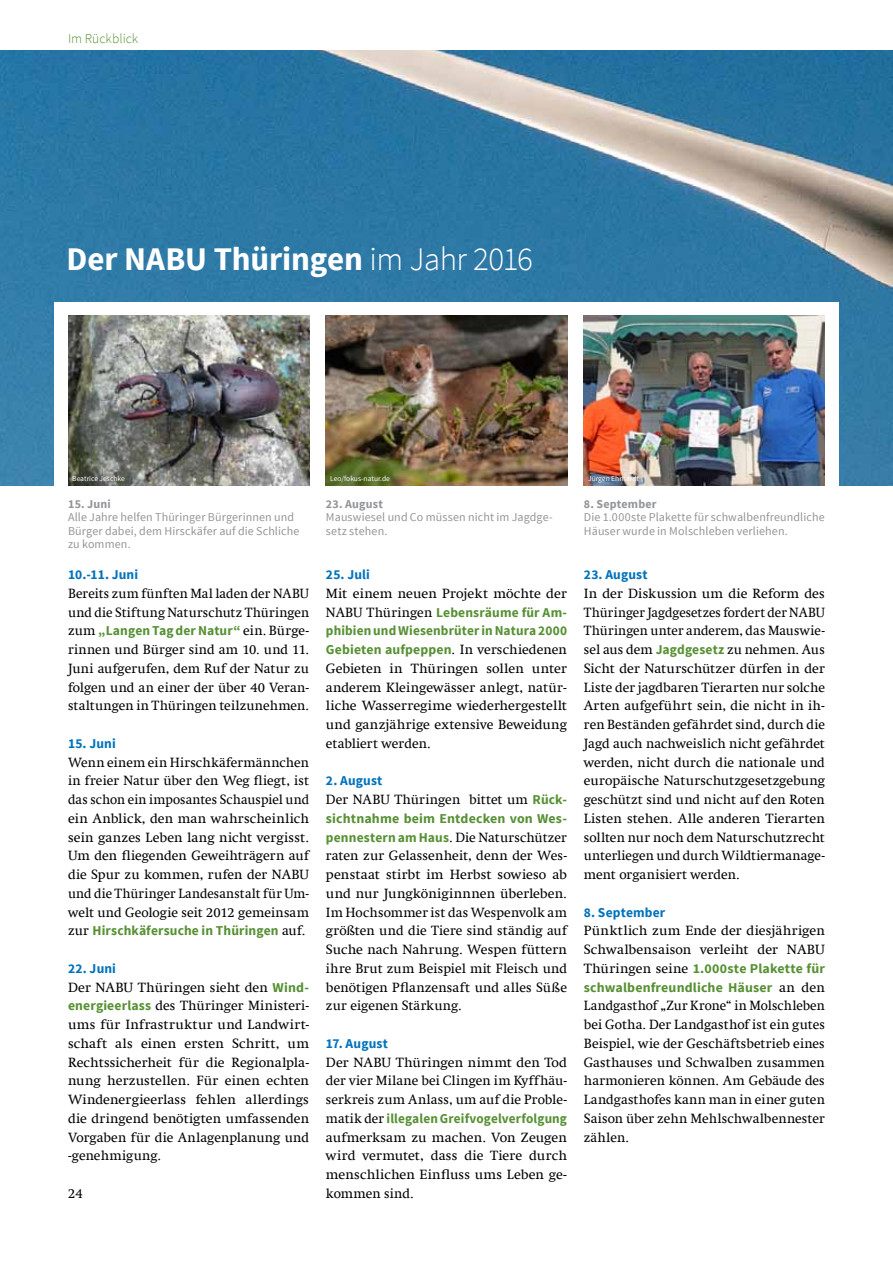
<style>
.page{position:relative;width:893px;height:1263px;background:#fff}
.page>*{position:absolute;margin:0;border:0;box-sizing:border-box;transform-origin:0 0}
.t1{font:700 33px "Source Sans Pro";letter-spacing:-.005em;color:#fff}
.t2{font:13.5px/18.8px "Swift Com";letter-spacing:.01em;color:#000;text-align:justify}
.t3{font:700 13.5px/18.8px "Source Sans Pro";letter-spacing:.01em;color:#579034}
.t4{font:700 13.5px "Source Sans Pro";letter-spacing:.01em;color:#0072bc}
.t5{font:300 13.5px "Source Sans Pro";letter-spacing:.005em;color:#579034}
.t6{font:12px/13.5px "Source Sans Pro";letter-spacing:.01em;color:#939598}
.t7{font:700 12px "Source Sans Pro";letter-spacing:.015em;color:#939598}
.t8{font:7.5px "Source Sans Pro";color:#fff}
.s1{font-weight:300}
.s2{font-family:"Swift Com";font-weight:400;color:#000}
.s3{font-family:"Source Sans Pro";font-weight:700;color:#579034}
</style>
<div class="page">
<img style="left:0;top:50px;width:893px;height:436px">
<div style="left:54px;top:302px;width:785px;height:197px;background:#fff"></div>
<img style="left:584px;top:316px;width:241px;height:170px">
<img style="left:326px;top:316px;width:241px;height:170px">
<img style="left:68px;top:316px;width:241px;height:170px">
<p class="t5" style="left:68px;top:30px;width:72px">Im Rückblick</p>
<h1 class="t1" style="left:67px;top:237px;width:468px">Der NABU Thüringen <span class="s1">im Jahr 2016</span></h1>
<p class="t8" style="left:72px;top:474px;width:54px">Beatrice Jeschke</p>
<p class="t8" style="left:330px;top:474px;width:61px">Leo/fokus-natur.de</p>
<p class="t8" style="left:588px;top:473px;width:52px">Jürgen Ehrhardt</p>
<p class="t7" style="left:68px;top:496px;width:44px">15. Juni</p>
<p class="t6" style="left:68px;top:510px;width:233px">Alle Jahre helfen Thüringer Bürgerinnen und<br>Bürger dabei, dem Hirsckäfer auf die Schliche zu kommen.</p>
<p class="t4" style="left:68px;top:566px;width:72px">10.-11. Juni</p>
<p class="t2" style="left:68px;top:584px;width:243px">Bereits zum fünften Mal laden der NABU und die Stiftung Naturschutz Thüringen</p>
<p class="t3" style="left:68px;top:622px;width:243px"><span class="s2">zum</span> „Langen Tag der Natur“ <span class="s2">ein. Bürge-</span></p>
<p class="t2" style="left:68px;top:640px;width:243px">rinnen und Bürger sind am 10. und 11.<br>Juni aufgerufen, dem Ruf der Natur zu folgen und an einer der über 40 Veran&shy;staltungen in Thüringen teilzunehmen.</p>
<p class="t4" style="left:68px;top:735px;width:49px">15. Juni</p>
<p class="t2" style="left:68px;top:753px;width:243px">Wenn einem ein Hirschkäfermännchen in freier Natur über den Weg fliegt, ist das schon ein imposantes Schauspiel und ein Anblick, den man wahrscheinlich sein ganzes Leben lang nicht vergisst.<br>Um den fliegenden Geweihträgern auf die Spur zu kommen, rufen der NABU und die Thüringer Landesanstalt für Um&shy;welt und Geologie seit 2012 gemeinsam</p>
<p class="t3" style="left:68px;top:922px;width:239px"><span class="s2">zur</span> Hirschkäfersuche in Thüringen <span class="s2">auf.</span></p>
<p class="t4" style="left:68px;top:960px;width:49px">22. Juni</p>
<p class="t2" style="left:68px;top:978px;width:243px">Der NABU Thüringen sieht den <span class="s3">Wind&shy;energieerlass</span> des Thüringer Ministeri&shy;ums für Infrastruktur und Landwirt&shy;schaft als einen ersten Schritt, um Rechtssicherheit für die Regionalpla&shy;nung herzustellen. Für einen echten Windenergieerlass fehlen allerdings die dringend benötigten umfassenden Vorgaben für die Anlagenplanung und -genehmigung.</p>
<p class="t2" style="left:68px;top:1184px;width:16px">24</p>
<p class="t7" style="left:326px;top:496px;width:59px">23. August</p>
<p class="t6" style="left:326px;top:510px;width:228px">Mauswiesel und Co müssen nicht im Jagdge&shy;setz stehen.</p>
<p class="t4" style="left:326px;top:566px;width:46px">25. Juli</p>
<p class="t2" style="left:326px;top:584px;width:243px">Mit einem neuen Projekt möchte der</p>
<p class="t3" style="left:326px;top:603px;width:243px;text-align:justify"><span class="s2">NABU Thüringen</span> Lebensräume für Am&shy;phibien und Wiesenbrüter in Natura 2000<br>Gebieten aufpeppen<span class="s2">. In verschiedenen</span></p>
<p class="t2" style="left:326px;top:659px;width:243px">Gebieten in Thüringen sollen unter anderem Kleingewässer anlegt, natür&shy;liche Wasserregime wiederhergestellt und ganzjährige extensive Beweidung etabliert werden.</p>
<p class="t4" style="left:326px;top:772px;width:58px">2. August</p>
<p class="t2" style="left:326px;top:790px;width:243px">Der NABU Thüringen bittet um <span class="s3">Rück-</span></p>
<p class="t3" style="left:326px;top:809px;width:243px">sichtnahme beim Entdecken von Wes-</p>
<p class="t2" style="left:326px;top:828px;width:243px"><span class="s3">pennestern am Haus</span>. Die Naturschützer raten zur Gelassenheit, denn der Wes&shy;penstaat stirbt im Herbst sowieso ab und nur Jungköniginnnen überleben.<br>Im Hochsommer ist das Wespenvolk am größten und die Tiere sind ständig auf Suche nach Nahrung. Wespen füttern ihre Brut zum Beispiel mit Fleisch und benötigen Pflanzensaft und alles Süße zur eigenen Stärkung.</p>
<p class="t4" style="left:326px;top:1035px;width:63px">17. August</p>
<p class="t2" style="left:326px;top:1053px;width:243px">Der NABU Thüringen nimmt den Tod der vier Milane bei Clingen im Kyffhäu&shy;serkreis zum Anlass, um auf die Proble-</p>
<p class="t3" style="left:326px;top:1109px;width:243px"><span class="s2">matik der</span> illegalen Greifvogelverfolgung</p>
<p class="t2" style="left:326px;top:1128px;width:243px">aufmerksam zu machen. Von Zeugen wird vermutet, dass die Tiere durch menschlichen Einfluss ums Leben ge&shy;kommen sind.</p>
<p class="t7" style="left:584px;top:496px;width:74px">8. September</p>
<p class="t6" style="left:584px;top:510px;width:242px">Die 1.000ste Plakette für schwalbenfreundliche<br>Häuser wurde in Molschleben verliehen.</p>
<p class="t4" style="left:584px;top:566px;width:65px">23. August</p>
<p class="t2" style="left:584px;top:584px;width:243px">In der Diskussion um die Reform des Thüringer Jagdgesetzes fordert der NABU Thüringen unter anderem, das Mauswie&shy;sel aus dem <span class="s3">Jagdgesetz</span> zu nehmen. Aus Sicht der Naturschützer dürfen in der Liste der jagdbaren Tierarten nur solche Arten aufgeführt sein, die nicht in ih&shy;ren Beständen gefährdet sind, durch die Jagd auch nachweislich nicht gefährdet werden, nicht durch die nationale und europäische Naturschutzgesetzgebung geschützt sind und nicht auf den Roten Listen stehen. Alle anderen Tierarten sollten nur noch dem Naturschutzrecht unterliegen und durch Wildtiermanage&shy;ment organisiert werden.</p>
<p class="t4" style="left:584px;top:903px;width:83px">8. September</p>
<p class="t2" style="left:584px;top:921px;width:243px">Pünktlich zum Ende der diesjährigen<br>Schwalbensaison verleiht der NABU</p>
<p class="t3" style="left:584px;top:959px;width:243px"><span class="s2">Thüringen seine</span> 1.000ste Plakette für schwalbenfreundliche Häuser <span class="s2">an den</span></p>
<p class="t2" style="left:584px;top:996px;width:243px">Landgasthof „Zur Krone“ in Molschleben bei Gotha. Der Landgasthof ist ein gutes Beispiel, wie der Geschäftsbetrieb eines Gasthauses und Schwalben zusammen harmonieren können. Am Gebäude des Landgasthofes kann man in einer guten Saison über zehn Mehlschwalbennester zählen.</p>
</div>
